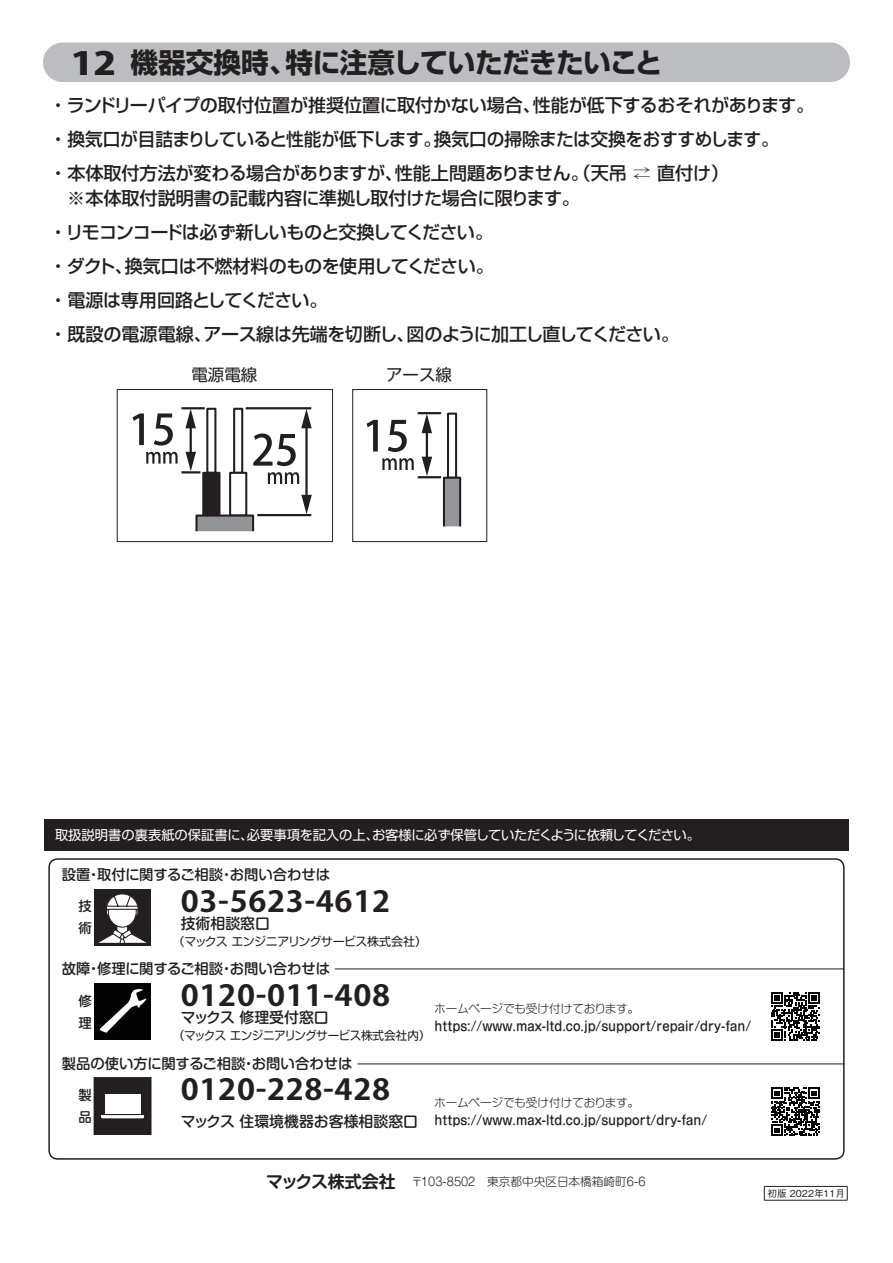
<style>
.page{position:relative;width:893px;height:1263px;background:#fff}
.page>*{position:absolute;margin:0;border:0;box-sizing:border-box;transform-origin:0 0}
.t1{font:700 28.65px "Koz Go Pro";letter-spacing:.02em;color:#231f20;scale:1.1 1}
.t2{font:700 27.6px "Shin Go Pro";letter-spacing:-.015em;color:#231f20}
.t3{font:500 18px/34px "Shin Go Pro";letter-spacing:-.02em;color:#231f20}
.t4{font:16.5px "Shin Go Pro";color:#231f20}
.t5{font:500 14.85px "Shin M Go Pro";color:#231f20}
.t6{font:500 14.4px "Shin M Go Pro";color:#231f20}
.t7{font:13.35px "Shin Go Pro";letter-spacing:-.01em;color:#fff}
.t8{font:500 13.35px/22.2px "Shin M Go Pro";color:#231f20}
.t9{font:500 12.75px "Shin M Go Pro";color:#231f20;scale:.91 1}
.t10{font:12px "Shin M Go Pro";letter-spacing:-.055em;color:#231f20}
.t11{font:300 11.7px "Shin M Go Pro";letter-spacing:-.02em;color:#231f20}
.t12{font:300 11.7px "Shin M Go Pro";color:#231f20}
.t13{font:500 9.6px "Gothic BBB Pro";color:#231f20}
.s1{font-family:"Koz Go Pro";font-weight:800;font-size:31.5px}
.s2{font-family:"Shin M Go Pro De";font-weight:700;font-size:16.95px}
</style>
<div class="page">
<div style="left:43px;top:43px;width:807px;height:39px;background:#bcbdc0;border-radius:20px"></div>
<svg style="left:116px;top:389px;width:371px;height:153px"></svg>
<hr style="left:764px;top:1186px;width:83px;height:1px;background:#231f20">
<svg style="left:764px;top:1186px;width:1px;height:14px"></svg>
<svg style="left:847px;top:1186px;width:1px;height:14px"></svg>
<hr style="left:764px;top:1200px;width:83px;height:1px;background:#231f20">
<hr style="left:335px;top:968px;width:509px;height:1px;background:#231f20">
<div style="left:94px;top:983px;width:57px;height:57px;background:#030303"></div>
<svg style="left:99px;top:989px;width:48px;height:44px"></svg>
<div style="left:94px;top:1077px;width:57px;height:57px;background:#231f20"></div>
<div style="left:94px;top:1077px;width:57px;height:57px;border:1px solid #231f20"></div>
<div style="left:105px;top:1094px;width:35px;height:20px;background:#fff"></div>
<svg style="left:101px;top:1115px;width:43px;height:3px"></svg>
<hr style="left:357px;top:1063px;width:487px;height:1px;background:#231f20">
<div style="left:94px;top:889px;width:57px;height:57px;background:#231f20"></div>
<svg style="left:98px;top:893px;width:49px;height:50px"></svg>
<div style="left:44px;top:819px;width:805px;height:32px;background:#231f20"></div>
<svg style="left:771px;top:992px;width:49px;height:49px"></svg>
<svg style="left:771px;top:1087px;width:49px;height:49px"></svg>
<h2 class="t2" style="left:71px;top:41px;width:593px"><span class="s1">12</span> 機器交換時、特に注意していただきたいこと</h2>
<p class="t3" style="left:49px;top:86px;width:766px">・ ランドリーパイプの取付位置が推奨位置に取付かない場合、性能が低下するおそれがあります。・ 換気口が目詰まりしていると性能が低下します。換気口の掃除または交換をおすすめします。<br>・ 本体取付方法が変わる場合がありますが、性能上問題ありません。（天吊 ⇄ 直付け）</p>
<p class="t3" style="left:49px;top:179px;width:631px;text-indent:18px">※本体取付説明書の記載内容に準拠し取付けた場合に限ります。<br>・ リモコンコードは必ず新しいものと交換してください。<br>・ ダクト、換気口は不燃材料のものを使用してください。<br>・ 電源は専用回路としてください。<br>・ 既設の電源電線、アース線は先端を切断し、図のように加工し直してください。</p>
<p class="t4" style="left:191px;top:361px;width:67px">電源電線</p>
<p class="t4" style="left:386px;top:361px;width:67px">アース線</p>
<p class="t7" style="left:55px;top:824px;width:647px">取扱説明書の裏表紙の保証書に、必要事項を記入の上、お客様に必ず保管していただくように依頼してください。</p>
<p class="t6" style="left:62px;top:863px;width:270px">設置・取付に関するご相談・お問い合わせは</p>
<h1 class="t1" style="left:181px;top:883px;width:192px">03-5623-4612</h1>
<p class="t5" style="left:181px;top:911px;width:91px">技術相談窓口</p>
<p class="t6" style="left:62px;top:957px;width:270px">故障・修理に関するご相談・お問い合わせは</p>
<p class="t8" style="left:79px;top:988px;width:15px">修</p>
<h1 class="t1" style="left:181px;top:977px;width:192px">0120-011-408</h1>
<p class="t8" style="left:79px;top:1010px;width:15px">理</p>
<p class="t8" style="left:79px;top:893px;width:15px">技術</p>
<p class="t10" style="left:173px;top:931px;width:256px">（マックス エンジニアリングサービス株式会社）</p>
<p class="t5" style="left:181px;top:1005px;width:150px">マックス修理受付窓口</p>
<p class="t10" style="left:173px;top:1026px;width:260px">（マックス エンジニアリングサービス株式会社内）</p>
<p class="t6" style="left:62px;top:1052px;width:292px">製品の使い方に関するご相談・お問い合わせは</p>
<p class="t8" style="left:79px;top:1082px;width:15px">製</p>
<h1 class="t1" style="left:181px;top:1071px;width:192px">0120-228-428</h1>
<p class="t8" style="left:79px;top:1105px;width:15px">品</p>
<p class="t5" style="left:181px;top:1110px;width:239px">マックス 住環境機器お客様相談窓口</p>
<p class="t11" style="left:434px;top:999px;width:206px">ホームページでも受け付けております。</p>
<p class="t9" style="left:435px;top:1015px;width:349px">https://www.max-ltd.co.jp/support/repair/dry-fan/</p>
<p class="t11" style="left:434px;top:1093px;width:206px">ホームページでも受け付けております。</p>
<p class="t9" style="left:435px;top:1110px;width:301px">https://www.max-ltd.co.jp/support/dry-fan/</p>
<p class="t12" style="left:266px;top:1172px;width:381px"><span class="s2">マックス株式会社</span> 〒103-8502　東京都中央区日本橋箱崎町6-6</p>
<p class="t13" style="left:768px;top:1185px;width:79px">初版 2022年11月</p>
</div>
